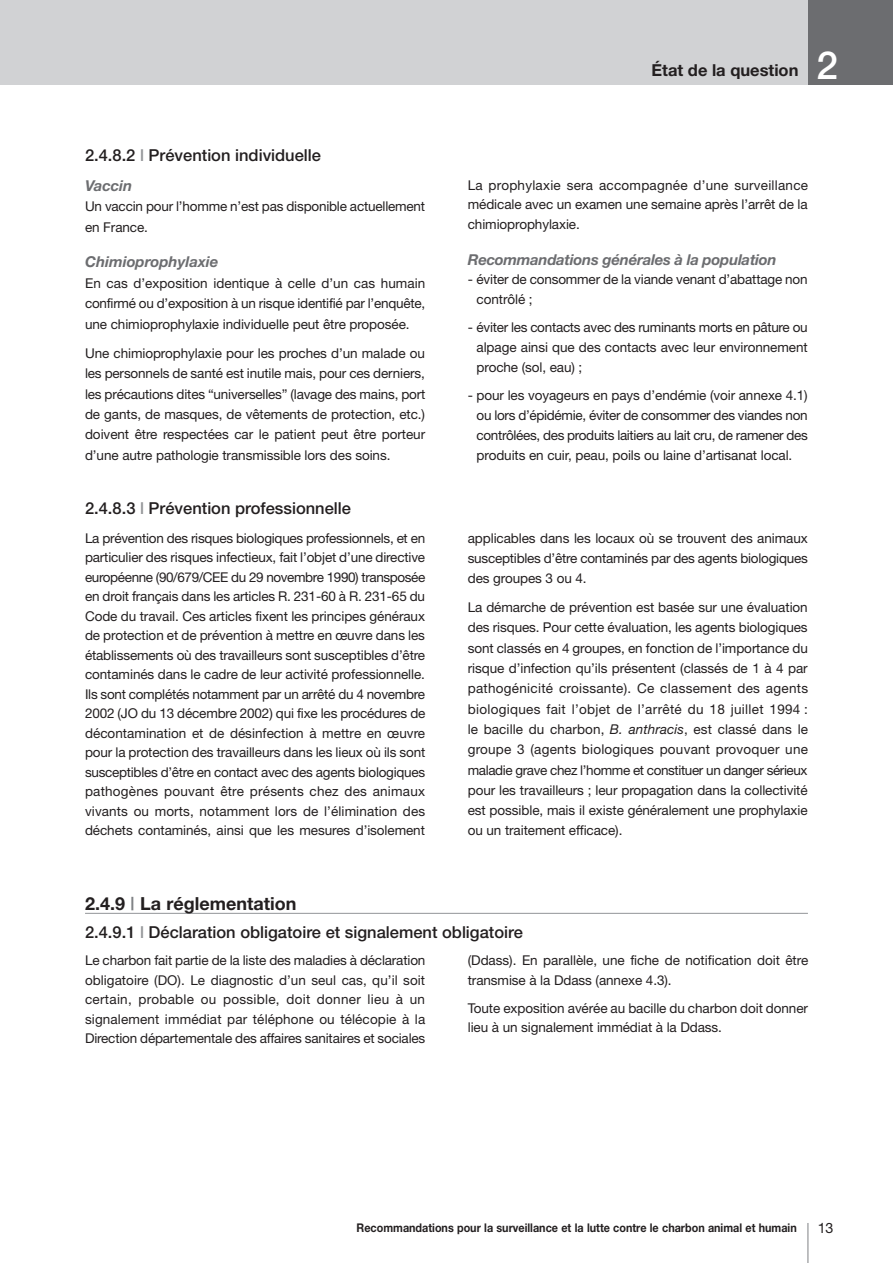
<style>
.page{position:relative;width:893px;height:1263px;background:#fff}
.page>*{position:absolute;margin:0;border:0;box-sizing:border-box;transform-origin:0 0}
.t1{font:500 38.7px "Helvetica Neue";color:#fff}
.t2{font:700 18px "Helvetica Neue";color:#231f20}
.t3{font:500 16.5px "Helvetica Neue";color:#231f20}
.t4{font:700 16.5px "Helvetica Neue";color:#231f20}
.t5{font:italic 700 15px "Helvetica Neue";letter-spacing:-.015em;color:#6c6d70}
.t6{font:14.25px "Helvetica Neue";color:#231f20}
.t7{font:13.5px/19.5px "Helvetica Neue";letter-spacing:-.005em;color:#231f20;text-align:justify}
.t8{font:700 12px "Helvetica Neue";color:#231f20;scale:.9 1}
.s1{color:#939598}
.s2{font-style:italic}
.s3{color:#808285}
</style>
<div class="page">
<div style="left:0;top:0;width:893px;height:85px;background:#d1d2d4"></div>
<div style="left:808px;top:0;width:85px;height:85px;background:#6c6d70"></div>
<hr style="left:807px;top:1223px;width:1px;height:40px;background:#808285">
<hr style="left:85px;top:913px;width:723px;height:1px;background:#939598">
<p class="t3" style="left:85px;top:149px;width:237px">2.4.8.2 <span class="s1">l</span> Prévention individuelle</p>
<p class="t5" style="left:85px;top:180px;width:49px">Vaccin</p>
<p class="t7" style="left:85px;top:197px;width:342px;line-height:20.4px">Un vaccin pour l’homme n’est pas disponible actuellement en France.</p>
<p class="t5" style="left:85px;top:257px;width:135px">Chimioprophylaxie</p>
<p class="t7" style="left:85px;top:274px;width:342px;line-height:20.4px">En cas d’exposition identique à celle d’un cas humain confirmé ou d’exposition à un risque identifié par l’enquête, une chimioprophylaxie individuelle peut être proposée.</p>
<p class="t7" style="left:85px;top:344px;width:342px;line-height:20.4px">Une chimioprophylaxie pour les proches d’un malade ou les personnels de santé est inutile mais, pour ces derniers, les précautions dites “universelles” (lavage des mains, port de gants, de masques, de vêtements de protection, etc.) doivent être respectées car le patient peut être porteur d’une autre pathologie transmissible lors des soins.</p>
<p class="t3" style="left:85px;top:502px;width:267px">2.4.8.3 <span class="s1">l</span> Prévention professionnelle</p>
<p class="t4" style="left:651px;top:64px;width:148px">État de la question</p>
<h1 class="t1" style="left:816px;top:51px;width:23px">2</h1>
<p class="t7" style="left:468px;top:176px;width:342px">La prophylaxie sera accompagnée d’une surveillance médicale avec un examen une semaine après l’arrêt de la chimioprophylaxie.</p>
<p class="t5" style="left:468px;top:254px;width:310px">Recommandations générales à la population</p>
<p class="t7" style="left:477px;top:271px;width:333px;text-indent:-9px">- éviter de consommer de la viande venant d’abattage non contrôlé ;</p>
<p class="t7" style="left:477px;top:319px;width:333px;text-indent:-9px">- éviter les contacts avec des ruminants morts en pâture ou alpage ainsi que des contacts avec leur environnement proche (sol, eau) ;</p>
<p class="t7" style="left:477px;top:387px;width:333px;text-indent:-9px">- pour les voyageurs en pays d’endémie (voir annexe 4.1) ou lors d’épidémie, éviter de consommer des viandes non contrôlées, des produits laitiers au lait cru, de ramener des produits en cuir, peau, poils ou laine d’artisanat local.</p>
<p class="t7" style="left:85px;top:529px;width:342px">La prévention des risques biologiques professionnels, et en particulier des risques infectieux, fait l’objet d’une directive européenne (90/679/CEE du 29 novembre 1990) transposée en droit français dans les articles R. 231-60 à R. 231-65 du Code du travail. Ces articles fixent les principes généraux de protection et de prévention à mettre en œuvre dans les établissements où des travailleurs sont susceptibles d’être contaminés dans le cadre de leur activité professionnelle.<br>Ils sont complétés notamment par un arrêté du 4 novembre 2002 (JO du 13 décembre 2002) qui fixe les procédures de décontamination et de désinfection à mettre en œuvre pour la protection des travailleurs dans les lieux où ils sont susceptibles d’être en contact avec des agents biologiques pathogènes pouvant être présents chez des animaux vivants ou morts, notamment lors de l’élimination des déchets contaminés, ainsi que les mesures d’isolement</p>
<p class="t7" style="left:468px;top:529px;width:342px;line-height:20.2px">applicables dans les locaux où se trouvent des animaux susceptibles d’être contaminés par des agents biologiques des groupes 3 ou 4.</p>
<p class="t7" style="left:468px;top:598px;width:342px;line-height:20.2px">La démarche de prévention est basée sur une évaluation des risques. Pour cette évaluation, les agents biologiques sont classés en 4 groupes, en fonction de l’importance du risque d’infection qu’ils présentent (classés de 1 à 4 par pathogénicité croissante). Ce classement des agents biologiques fait l’objet de l’arrêté du 18 juillet 1994 : le bacille du charbon, <span class="s2">B. anthracis</span>, est classé dans le groupe 3 (agents biologiques pouvant provoquer une maladie grave chez l’homme et constituer un danger sérieux pour les travailleurs ; leur propagation dans la collectivité est possible, mais il existe généralement une prophylaxie ou un traitement efficace).</p>
<h2 class="t2" style="left:85px;top:897px;width:213px">2.4.9 <span class="s3">|</span> La réglementation</h2>
<p class="t3" style="left:85px;top:926px;width:439px">2.4.9.1 <span class="s1">l</span> Déclaration obligatoire et signalement obligatoire</p>
<p class="t7" style="left:85px;top:952px;width:342px">Le charbon fait partie de la liste des maladies à déclaration obligatoire (DO). Le diagnostic d’un seul cas, qu’il soit certain, probable ou possible, doit donner lieu à un signalement immédiat par téléphone ou télécopie à la Direction départementale des affaires sanitaires et sociales</p>
<p class="t7" style="left:468px;top:952px;width:342px">(Ddass). En parallèle, une fiche de notification doit être transmise à la Ddass (annexe 4.3).</p>
<p class="t7" style="left:468px;top:999px;width:342px">Toute exposition avérée au bacille du charbon doit donner lieu à un signalement immédiat à la Ddass.</p>
<p class="t8" style="left:357px;top:1223px;width:491px">Recommandations pour la surveillance et la lutte contre le charbon animal et humain</p>
<p class="t6" style="left:818px;top:1222px;width:17px">13</p>
</div>
